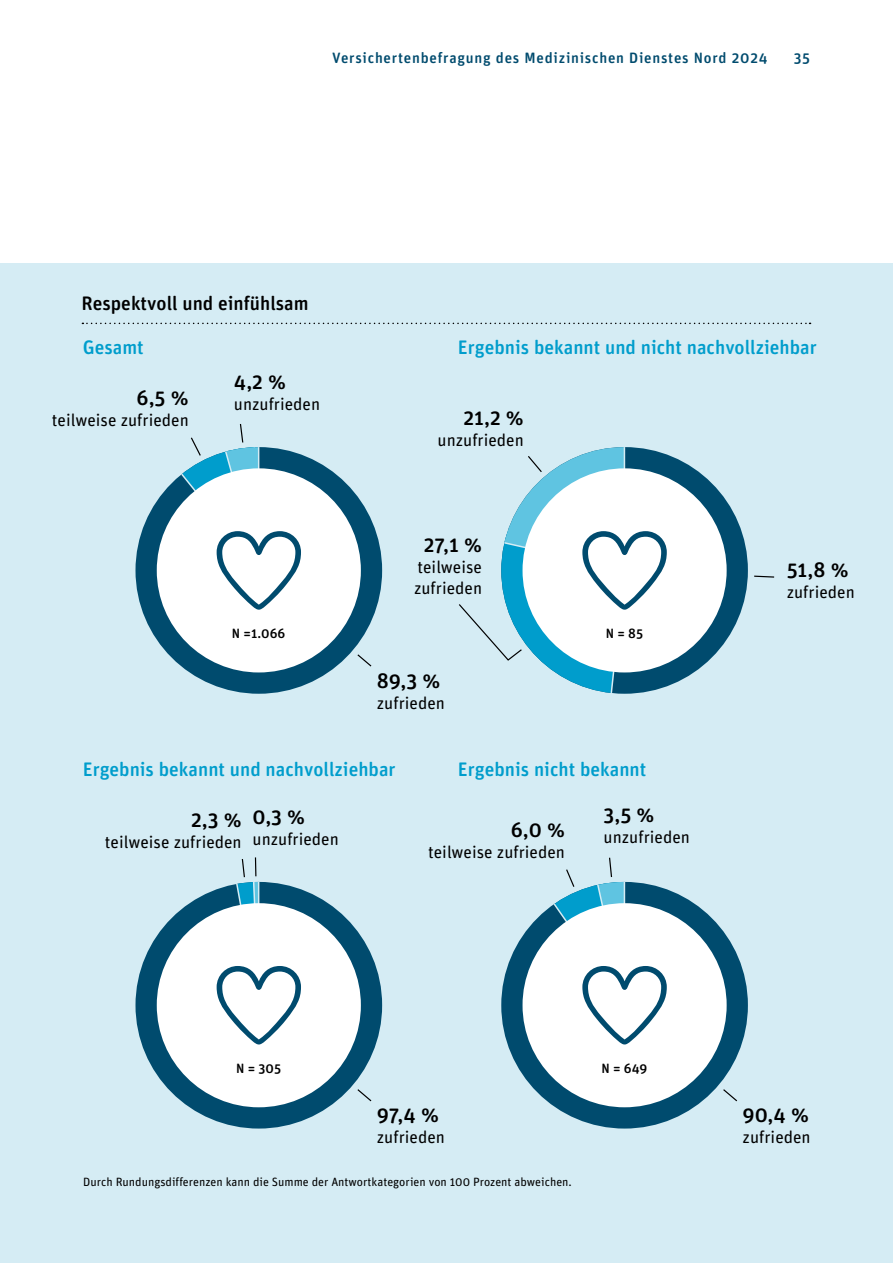
<style>
.page{position:relative;width:893px;height:1263px;background:#fff}
.page>*{position:absolute;margin:0;border:0;box-sizing:border-box;transform-origin:0 0}
.t1{font:500 21px "Unit Rounded OT";letter-spacing:-.005em;color:#000}
.t2{font:500 19.5px "Unit Rounded OT";color:#009dcc}
.t3{font:500 19.5px "Unit Rounded OT";color:#000}
.t4{font:17.25px/21px "Unit Rounded OT";color:#000}
.t5{font:500 15px "Unit Rounded OT";letter-spacing:.05em;color:#004b6e}
.t6{font:500 13.5px "Unit Rounded OT";color:#000}
.t7{font:12px "Unit Rounded OT";color:#000}
</style>
<div class="page">
<div style="left:0;top:264px;width:893px;height:999px;background:#d5ecf4"></div>
<svg style="left:82px;top:323px;width:728px;height:1px"></svg>
<div style="left:135px;top:447px;width:247px;height:247px;background:#004b6e;border-radius:50%"></div>
<div style="left:135px;top:882px;width:247px;height:246px;background:#004b6e;border-radius:50%"></div>
<div style="left:501px;top:882px;width:247px;height:246px;background:#004b6e;border-radius:50%"></div>
<div style="left:157px;top:903px;width:204px;height:204px;background:#fff;border-radius:50%"></div>
<svg style="left:217px;top:857px;width:156px;height:245px"></svg>
<svg style="left:135px;top:424px;width:238px;height:250px"></svg>
<svg style="left:508px;top:857px;width:230px;height:245px"></svg>
<svg style="left:459px;top:447px;width:316px;height:247px"></svg>
<p class="t5" style="left:332px;top:48px;width:437px">Versichertenbefragung des Medizinischen Dienstes Nord 2024</p>
<p class="t5" style="left:794px;top:48px;width:18px">35</p>
<p class="t3" style="left:82px;top:291px;width:229px">Respektvoll und einfühlsam</p>
<p class="t2" style="left:83px;top:334px;width:63px">Gesamt</p>
<p class="t1" style="left:137px;top:385px;width:54px">6,5 %</p>
<p class="t4" style="left:52px;top:410px;width:138px">teilweise zufrieden</p>
<p class="t1" style="left:234px;top:368px;width:54px">4,2 %</p>
<p class="t4" style="left:234px;top:393px;width:88px">unzufrieden</p>
<p class="t6" style="left:232px;top:625px;width:55px">N =1.066</p>
<p class="t2" style="left:458px;top:334px;width:360px">Ergebnis bekannt und nicht nachvollziehbar</p>
<p class="t1" style="left:463px;top:404px;width:62px">21,2 %</p>
<p class="t4" style="left:438px;top:429px;width:88px">unzufrieden</p>
<p class="t1" style="left:424px;top:532px;width:60px">27,1 %</p>
<p class="t4" style="left:414px;top:557px;width:70px">teilweise zufrieden</p>
<p class="t1" style="left:377px;top:667px;width:65px">89,3 %</p>
<p class="t4" style="left:377px;top:692px;width:70px">zufrieden</p>
<p class="t6" style="left:606px;top:625px;width:39px">N = 85</p>
<p class="t1" style="left:787px;top:556px;width:64px">51,8 %</p>
<p class="t4" style="left:787px;top:581px;width:70px">zufrieden</p>
<p class="t2" style="left:83px;top:757px;width:314px">Ergebnis bekannt und nachvollziehbar</p>
<p class="t2" style="left:458px;top:757px;width:190px">Ergebnis nicht bekannt</p>
<p class="t1" style="left:191px;top:806px;width:52px">2,3 %</p>
<p class="t4" style="left:105px;top:831px;width:138px">teilweise zufrieden</p>
<p class="t1" style="left:253px;top:803px;width:54px">0,3 %</p>
<p class="t4" style="left:253px;top:828px;width:88px">unzufrieden</p>
<p class="t1" style="left:511px;top:816px;width:56px">6,0 %</p>
<p class="t4" style="left:428px;top:841px;width:138px">teilweise zufrieden</p>
<p class="t1" style="left:604px;top:802px;width:52px">3,5 %</p>
<p class="t4" style="left:604px;top:827px;width:88px">unzufrieden</p>
<p class="t6" style="left:236px;top:1060px;width:47px">N = 305</p>
<p class="t1" style="left:377px;top:1102px;width:64px">97,4 %</p>
<p class="t4" style="left:377px;top:1127px;width:70px">zufrieden</p>
<p class="t7" style="left:83px;top:1174px;width:490px">Durch Rundungsdifferenzen kann die Summe der Antwortkategorien von 100 Prozent abweichen.</p>
<p class="t6" style="left:601px;top:1060px;width:48px">N = 649</p>
<p class="t1" style="left:743px;top:1102px;width:68px">90,4 %</p>
<p class="t4" style="left:743px;top:1127px;width:70px">zufrieden</p>
</div>
